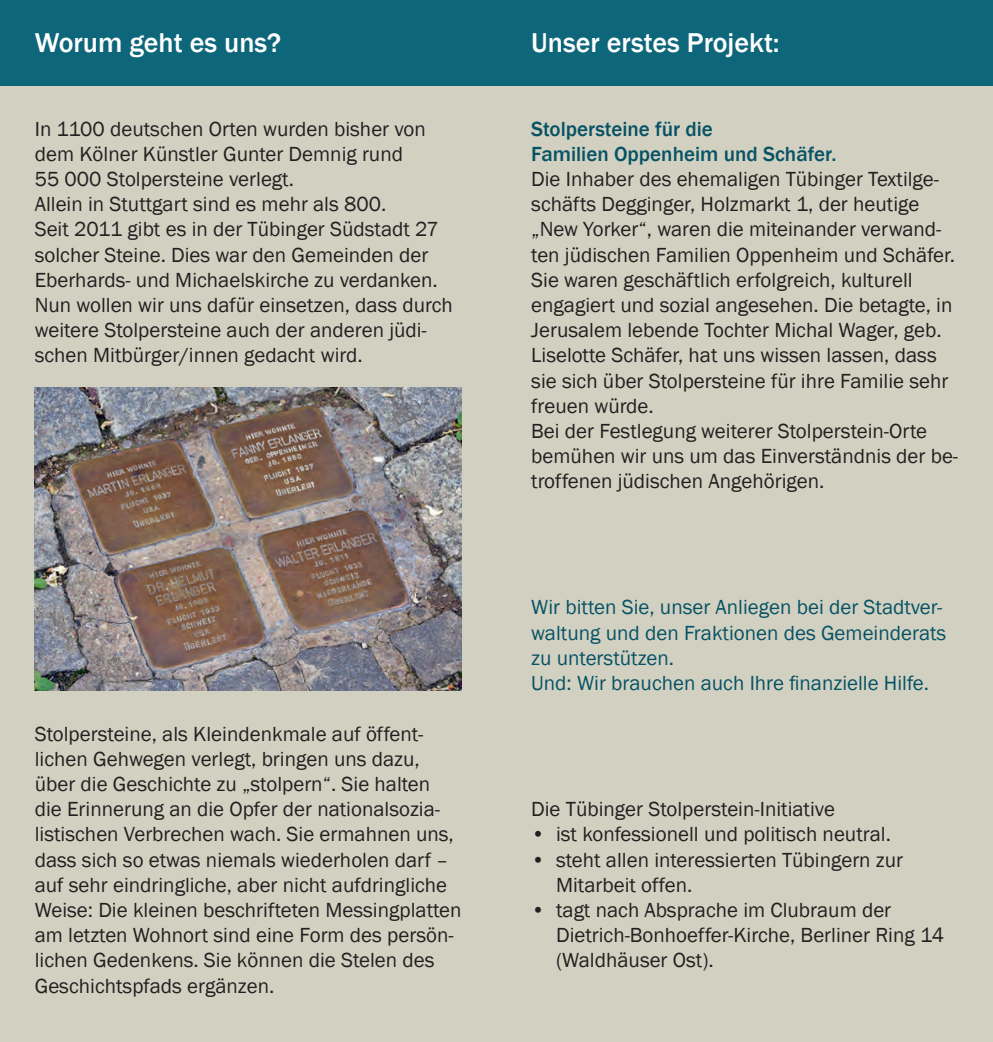
<style>
.page{position:relative;width:993px;height:1042px;background:#fff}
.page>*{position:absolute;margin:0;border:0;box-sizing:border-box;transform-origin:0 0}
.Überschrift_3{font:500 28px "Franklin Gothic";color:#fff}
.Fließtext{font:21px/25.2px "Franklin Gothic";color:#231f20}
.Fließtext_Aufzählung{font:21px/25.2px "Franklin Gothic";color:#231f20}
.Fließtext-2{font:21px/25.2px "Franklin Gothic";color:#075265}
.Fließtext_Überschrif{font:500 21px "Franklin Gothic";color:#075265}
</style>
<div class="page">
<div style="left:0;top:0;width:992px;height:1042px;background:#d2d1c1"></div>
<div style="left:0;top:0;width:992px;height:85px;background:#0e667b"></div>
<img style="left:35px;top:388px;width:426px;height:302px">
<p class="Überschrift_3" style="left:35px;top:26px;width:248px">Worum geht es uns?</p>
<p class="Überschrift_3" style="left:531px;top:25px;width:250px">Unser erstes Projekt:</p>
<p class="Fließtext" style="left:35px;top:116px;width:392px">In 1100 deutschen Orten wurden bisher von dem Kölner Künstler Gunter Demnig rund</p>
<p class="Fließtext" style="left:35px;top:167px;width:261px">55 000 Stolpersteine verlegt.</p>
<p class="Fließtext" style="left:35px;top:192px;width:353px">Allein in Stuttgart sind es mehr als 800.</p>
<p class="Fließtext" style="left:35px;top:217px;width:405px">Seit 2011 gibt es in der Tübinger Südstadt 27 solcher Steine. Dies war den Gemeinden der<br>Eberhards- und Michaelskirche zu verdanken.</p>
<p class="Fließtext" style="left:35px;top:293px;width:419px">Nun wollen wir uns dafür einsetzen, dass durch weitere Stolpersteine auch der anderen jüdi&shy;schen Mitbürger/innen gedacht wird.</p>
<p class="Fließtext" style="left:35px;top:721px;width:428px">Stolpersteine, als Kleindenkmale auf öffent&shy;lichen Gehwegen verlegt, bringen uns dazu, über die Geschichte zu „stolpern“. Sie halten die Erinnerung an die Opfer der nationalsozia&shy;listischen Verbrechen wach. Sie ermahnen uns, dass sich so etwas niemals wiederholen darf – auf sehr eindringliche, aber nicht aufdringliche Weise: Die kleinen beschrifteten Messingplatten am letzten Wohnort sind eine Form des persön&shy;lichen Gedenkens. Sie können die Stelen des Geschichtspfads ergänzen.</p>
<p class="Fließtext_Überschrif" style="left:531px;top:116px;width:183px">Stolpersteine für die</p>
<p class="Fließtext_Überschrif" style="left:531px;top:141px;width:306px">Familien Oppenheim und Schäfer.</p>
<p class="Fließtext" style="left:531px;top:167px;width:425px">Die Inhaber des ehemaligen Tübinger Textilge&shy;schäfts Degginger, Holzmarkt 1, der heutige „New Yorker“, waren die miteinander verwand&shy;ten jüdischen Familien Oppenheim und Schäfer.<br>Sie waren geschäftlich erfolgreich, kulturell engagiert und sozial angesehen. Die betagte, in Jerusalem lebende Tochter Michal Wager, geb.<br>Liselotte Schäfer, hat uns wissen lassen, dass sie sich über Stolpersteine für ihre Familie sehr freuen würde.</p>
<p class="Fließtext" style="left:531px;top:419px;width:428px">Bei der Festlegung weiterer Stolperstein-Orte bemühen wir uns um das Einverständnis der be&shy;troffenen jüdischen Angehörigen.</p>
<p class="Fließtext-2" style="left:531px;top:595px;width:416px">Wir bitten Sie, unser Anliegen bei der Stadtver&shy;waltung und den Fraktionen des Gemeinderats zu unterstützen.</p>
<p class="Fließtext-2" style="left:531px;top:671px;width:399px">Und: Wir brauchen auch Ihre finanzielle Hilfe.</p>
<p class="Fließtext" style="left:531px;top:797px;width:305px">Die Tübinger Stolperstein-Initiative</p>
<p class="Fließtext_Aufzählung" style="left:531px;top:822px;width:361px">• ist konfessionell und politisch neutral.</p>
<p class="Fließtext_Aufzählung" style="left:556px;top:847px;width:348px;text-indent:-25px">• steht allen interessierten Tübingern zur<br>Mitarbeit offen.</p>
<p class="Fließtext_Aufzählung" style="left:556px;top:898px;width:389px;text-indent:-25px">• tagt nach Absprache im Clubraum der<br>Dietrich-Bonhoeffer-Kirche, Berliner Ring 14 (Waldhäuser Ost).</p>
</div>
